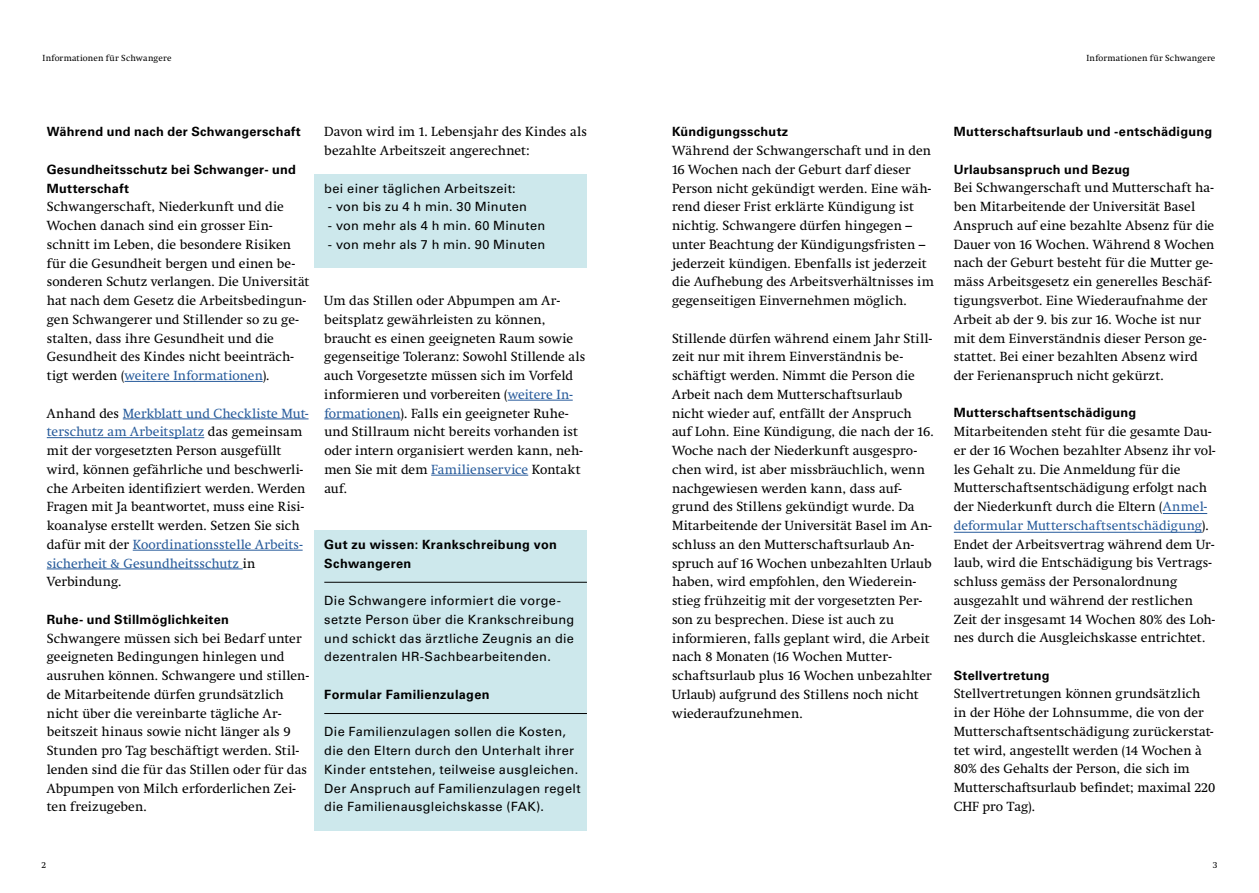
<style>
.page{position:relative;width:1259px;height:893px;background:#fff}
.page>*{position:absolute;margin:0;border:0;box-sizing:border-box;transform-origin:0 0}
.t1{font:13.5px/18.8px "Swift Neue LT Pro";letter-spacing:.01em;color:#000}
.t2{font:12.75px/18.8px "Univers LT Std";letter-spacing:.025em;color:#000}
.t3{font:700 12.75px/18.8px "Univers LT Std";letter-spacing:.02em;color:#000}
.t4{font:9px "Swift Neue LT Pro";letter-spacing:.025em;color:#000}
.s1{color:#275b9b}
</style>
<div class="page">
<div style="left:315px;top:174px;width:272px;height:94px;background:#cde8ec"></div>
<div style="left:315px;top:530px;width:272px;height:300px;background:#cde8ec"></div>
<hr style="left:125px;top:381px;width:138px;height:1px;background:#275b9b">
<hr style="left:123px;top:419px;width:185px;height:1px;background:#275b9b">
<hr style="left:47px;top:437px;width:157px;height:1px;background:#275b9b">
<hr style="left:133px;top:550px;width:170px;height:1px;background:#275b9b">
<hr style="left:47px;top:569px;width:196px;height:1px;background:#275b9b">
<hr style="left:508px;top:400px;width:65px;height:1px;background:#275b9b">
<hr style="left:324px;top:419px;width:76px;height:1px;background:#275b9b">
<hr style="left:431px;top:475px;width:97px;height:1px;background:#275b9b">
<hr style="left:324px;top:582px;width:263px;height:1px;background:#000">
<hr style="left:324px;top:713px;width:263px;height:1px;background:#000">
<hr style="left:954px;top:532px;width:248px;height:1px;background:#275b9b">
<hr style="left:1163px;top:513px;width:44px;height:1px;background:#275b9b">
<p class="t4" style="left:43px;top:53px;width:130px">Informationen für Schwangere</p>
<p class="t4" style="left:1086px;top:53px;width:130px">Informationen für Schwangere</p>
<p class="t3" style="left:47px;top:123px;width:256px">Während und nach der Schwangerschaft</p>
<p class="t3" style="left:47px;top:160px;width:251px">Gesundheitsschutz bei Schwanger- und<br>Mutterschaft</p>
<p class="t1" style="left:47px;top:197px;width:264px">Schwangerschaft, Niederkunft und die Wochen danach sind ein grosser Ein&shy;schnitt im Leben, die besondere Risiken für die Gesundheit bergen und einen be&shy;sonderen Schutz verlangen. Die Universität hat nach dem Gesetz die Arbeitsbedingun&shy;gen Schwangerer und Stillender so zu ge&shy;stalten, dass ihre Gesundheit und die Gesundheit des Kindes nicht beeinträch&shy;tigt werden (<span class="s1">weitere Informationen</span>).</p>
<p class="t1" style="left:47px;top:404px;width:263px">Anhand des <span class="s1">Merkblatt und Checkliste Mut&shy;terschutz am Arbeitsplatz</span> das gemeinsam mit der vorgesetzten Person ausgefüllt wird, können gefährliche und beschwerli&shy;che Arbeiten identifiziert werden. Werden Fragen mit Ja beantwortet, muss eine Risi&shy;koanalyse erstellt werden. Setzen Sie sich dafür mit der <span class="s1">Koordinationsstelle Arbeits&shy;sicherheit &amp; Gesundheitsschutz</span> in Verbindung.</p>
<p class="t3" style="left:47px;top:610px;width:184px">Ruhe- und Stillmöglichkeiten</p>
<p class="t1" style="left:47px;top:629px;width:264px">Schwangere müssen sich bei Bedarf unter geeigneten Bedingungen hinlegen und ausruhen können. Schwangere und stillen&shy;de Mitarbeitende dürfen grundsätzlich nicht über die vereinbarte tägliche Ar&shy;beitszeit hinaus sowie nicht länger als 9<br>Stunden pro Tag beschäftigt werden. Stil&shy;lenden sind die für das Stillen oder für das Abpumpen von Milch erforderlichen Zei&shy;ten freizugeben.</p>
<p class="t1" style="left:324px;top:122px;width:264px">Davon wird im 1. Lebensjahr des Kindes als bezahlte Arbeitszeit angerechnet:</p>
<p class="t2" style="left:324px;top:179px;width:193px">bei einer täglichen Arbeitszeit:</p>
<p class="t2" style="left:328px;top:197px;width:200px">- von bis zu 4 h min. 30 Minuten</p>
<p class="t2" style="left:328px;top:216px;width:219px">- von mehr als 4 h min. 60 Minuten</p>
<p class="t2" style="left:328px;top:235px;width:219px">- von mehr als 7 h min. 90 Minuten</p>
<p class="t1" style="left:324px;top:291px;width:263px">Um das Stillen oder Abpumpen am Ar&shy;beitsplatz gewährleisten zu können, braucht es einen geeigneten Raum sowie gegenseitige Toleranz: Sowohl Stillende als auch Vorgesetzte müssen sich im Vorfeld informieren und vorbereiten (<span class="s1">weitere In&shy;formationen</span>). Falls ein geeigneter Ruhe&shy;und Stillraum nicht bereits vorhanden ist oder intern organisiert werden kann, neh&shy;men Sie mit dem <span class="s1">Familienservice</span> Kontakt auf.</p>
<p class="t3" style="left:324px;top:535px;width:234px">Gut zu wissen: Krankschreibung von<br>Schwangeren</p>
<p class="t2" style="left:324px;top:591px;width:252px">Die Schwangere informiert die vorge&shy;setzte Person über die Krankschreibung und schickt das ärztliche Zeugnis an die dezentralen HR-Sachbearbeitenden.</p>
<p class="t3" style="left:324px;top:685px;width:167px">Formular Familienzulagen</p>
<p class="t2" style="left:324px;top:722px;width:258px">Die Familienzulagen sollen die Kosten, die den Eltern durch den Unterhalt ihrer Kinder entstehen, teilweise ausgleichen.<br>Der Anspruch auf Familienzulagen regelt die Familienausgleichskasse (FAK).</p>
<p class="t3" style="left:672px;top:123px;width:118px">Kündigungsschutz</p>
<p class="t1" style="left:672px;top:141px;width:263px">Während der Schwangerschaft und in den 16 Wochen nach der Geburt darf dieser Person nicht gekündigt werden. Eine wäh&shy;rend dieser Frist erklärte Kündigung ist nichtig. Schwangere dürfen hingegen – unter Beachtung der Kündigungsfristen – jederzeit kündigen. Ebenfalls ist jederzeit die Aufhebung des Arbeitsverhältnisses im gegenseitigen Einvernehmen möglich.</p>
<p class="t1" style="left:672px;top:329px;width:263px">Stillende dürfen während einem Jahr Still&shy;zeit nur mit ihrem Einverständnis be&shy;schäftigt werden. Nimmt die Person die Arbeit nach dem Mutterschaftsurlaub nicht wieder auf, entfällt der Anspruch auf Lohn. Eine Kündigung, die nach der 16.<br>Woche nach der Niederkunft ausgespro&shy;chen wird, ist aber missbräuchlich, wenn nachgewiesen werden kann, dass auf&shy;grund des Stillens gekündigt wurde. Da Mitarbeitende der Universität Basel im An&shy;schluss an den Mutterschaftsurlaub An&shy;spruch auf 16 Wochen unbezahlten Urlaub haben, wird empfohlen, den Wiederein&shy;stieg frühzeitig mit der vorgesetzten Per&shy;son zu besprechen. Diese ist auch zu informieren, falls geplant wird, die Arbeit nach 8 Monaten (16 Wochen Mutter&shy;schaftsurlaub plus 16 Wochen unbezahlter Urlaub) aufgrund des Stillens noch nicht wiederaufzunehmen.</p>
<p class="t3" style="left:954px;top:123px;width:260px">Mutterschaftsurlaub und -entschädigung</p>
<p class="t3" style="left:954px;top:160px;width:178px">Urlaubsanspruch und Bezug</p>
<p class="t1" style="left:954px;top:178px;width:262px">Bei Schwangerschaft und Mutterschaft ha&shy;ben Mitarbeitende der Universität Basel Anspruch auf eine bezahlte Absenz für die Dauer von 16 Wochen. Während 8 Wochen nach der Geburt besteht für die Mutter ge&shy;mäss Arbeitsgesetz ein generelles Beschäf&shy;tigungsverbot. Eine Wiederaufnahme der Arbeit ab der 9. bis zur 16. Woche ist nur mit dem Einverständnis dieser Person ge&shy;stattet. Bei einer bezahlten Absenz wird der Ferienanspruch nicht gekürzt.</p>
<p class="t3" style="left:954px;top:403px;width:184px">Mutterschaftsentschädigung</p>
<p class="t1" style="left:954px;top:422px;width:263px">Mitarbeitenden steht für die gesamte Dau&shy;er der 16 Wochen bezahlter Absenz ihr vol&shy;les Gehalt zu. Die Anmeldung für die Mutterschaftsentschädigung erfolgt nach der Niederkunft durch die Eltern (<span class="s1">Anmel&shy;deformular Mutterschaftsentschädigung</span>).<br>Endet der Arbeitsvertrag während dem Ur&shy;laub, wird die Entschädigung bis Vertrags&shy;schluss gemäss der Personalordnung ausgezahlt und während der restlichen Zeit der insgesamt 14 Wochen 80% des Loh&shy;nes durch die Ausgleichskasse entrichtet.</p>
<p class="t3" style="left:954px;top:666px;width:97px">Stellvertretung</p>
<p class="t1" style="left:954px;top:684px;width:263px">Stellvertretungen können grundsätzlich in der Höhe der Lohnsumme, die von der Mutterschaftsentschädigung zurückerstat&shy;tet wird, angestellt werden (14 Wochen à 80% des Gehalts der Person, die sich im Mutterschaftsurlaub befindet; maximal 220<br>CHF pro Tag).</p>
<p class="t4" style="left:41px;top:859px;width:6px">2</p>
<p class="t4" style="left:1213px;top:859px;width:6px">3</p>
</div>
